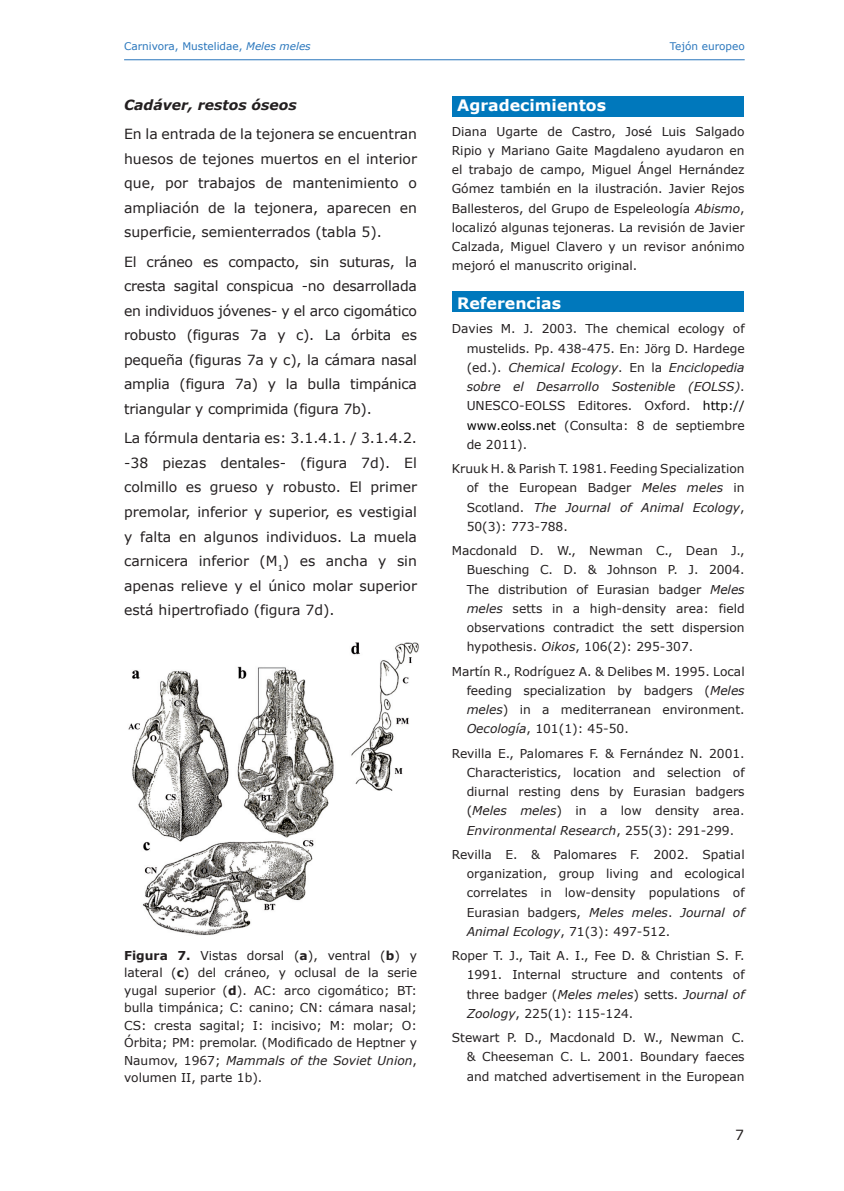
<style>
.page{position:relative;width:844px;height:1191px;background:#fff}
.page>*{position:absolute;margin:0;border:0;box-sizing:border-box;transform-origin:0 0}
.Cabecera_I{font:700 15.75px "Verdana";color:#fff}
.Texto{font:14px/24.5px "Verdana";color:#231f20;text-align:justify}
.Texto-2{font:italic 700 14px "Verdana";color:#231f20}
.Bibliografía{font:12.25px/19.2px "Verdana";color:#231f20;text-align:justify}
.Texto-3{font:12.25px/19.2px "Verdana";color:#231f20;text-align:justify}
.Tablas_y_Figuras{font:12.25px/17.5px "Verdana";color:#231f20;text-align:justify}
.t1{font:10.5px "Verdana";color:#2976bc}
.s1{font-style:italic}
.s2{font-weight:700}
.s3{color:#000}
</style>
<div class="page">
<hr style="left:124px;top:59px;width:620px;height:1px;background:#2976bc">
<div style="left:451px;top:97px;width:292px;height:20px;background:#0078bc"></div>
<div style="left:451px;top:291px;width:292px;height:21px;background:#0078bc"></div>
<img style="left:128px;top:642px;width:291px;height:293px">
<p class="t1" style="left:124px;top:39px;width:188px">Carnivora, Mustelidae, <span class="s1">Meles meles</span></p>
<p class="t1" style="left:669px;top:39px;width:76px">Tejón europeo</p>
<p class="Texto-2" style="left:124px;top:95px;width:174px">Cadáver, restos óseos</p>
<p class="Texto" style="left:124px;top:122px;width:294px">En la entrada de la tejonera se encuentran huesos de tejones muertos en el interior que, por trabajos de mantenimiento o ampliación de la tejonera, aparecen en superficie, semienterrados (tabla 5).</p>
<p class="Texto" style="left:124px;top:249px;width:294px">El cráneo es compacto, sin suturas, la cresta sagital conspicua -no desarrollada en individuos jóvenes- y el arco cigomático robusto (figuras 7a y c). La órbita es pequeña (figuras 7a y c), la cámara nasal amplia (figura 7a) y la bulla timpánica triangular y comprimida (figura 7b).</p>
<p class="Texto" style="left:124px;top:426px;width:294px">La fórmula dentaria es: 3.1.4.1. / 3.1.4.2. -38 piezas dentales- (figura 7d). El colmillo es grueso y robusto. El primer premolar, inferior y superior, es vestigial y falta en algunos individuos. La muela carnicera inferior (M<sub>1</sub>) es ancha y sin apenas relieve y el único molar superior está hipertrofiado (figura 7d).</p>
<p class="Tablas_y_Figuras" style="left:124px;top:946px;width:294px"><span class="s2">Figura 7.</span> Vistas dorsal (<span class="s2">a</span>), ventral (<span class="s2">b</span>) y lateral (<span class="s2">c</span>) del cráneo, y oclusal de la serie yugal superior (<span class="s2">d</span>). AC: arco cigomático; BT: bulla timpánica; C: canino; CN: cámara nasal; CS: cresta sagital; I: incisivo; M: molar; O:<br>Órbita; PM: premolar. (Modificado de Heptner y Naumov, 1967; <span class="s1">Mammals of the Soviet Union</span>, volumen II, parte 1b).</p>
<p class="Cabecera_I" style="left:457px;top:94px;width:150px">Agradecimientos</p>
<p class="Texto-3" style="left:451px;top:121px;width:294px">Diana Ugarte de Castro, José Luis Salgado Ripio y Mariano Gaite Magdaleno ayudaron en el trabajo de campo, Miguel Ángel Hernández Gómez también en la ilustración. Javier Rejos Ballesteros, del Grupo de Espeleología <span class="s1">Abismo</span>, localizó algunas tejoneras. La revisión de Javier Calzada, Miguel Clavero y un revisor anónimo mejoró el manuscrito original.</p>
<p class="Cabecera_I" style="left:457px;top:292px;width:105px">Referencias</p>
<p class="Bibliografía" style="left:466px;top:319px;width:279px;text-indent:-15px">Davies M. J. 2003. The chemical ecology of mustelids. Pp. 438-475. En: Jörg D. Hardege (ed.). <span class="s1">Chemical Ecology</span>. En la <span class="s1">Enciclopedia sobre el Desarrollo Sostenible (EOLSS)</span>.<br>UNESCO-EOLSS Editores. Oxford. <span class="s3">http:// www.eolss.net</span> (Consulta: 8 de septiembre de 2011).</p>
<p class="Bibliografía" style="left:466px;top:459px;width:279px;text-indent:-15px">Kruuk H. &amp; Parish T. 1981. Feeding Specialization of the European Badger <span class="s1">Meles meles</span> in Scotland. <span class="s1">The Journal of Animal Ecology</span>, 50(3): 773-788.</p>
<p class="Bibliografía" style="left:466px;top:541px;width:279px;text-indent:-15px">Macdonald D. W., Newman C., Dean J., Buesching C. D. &amp; Johnson P. J. 2004.<br>The distribution of Eurasian badger <span class="s1">Meles meles</span> setts in a high-density area: field observations contradict the sett dispersion hypothesis. <span class="s1">Oikos</span>, 106(2): 295-307.</p>
<p class="Bibliografía" style="left:466px;top:661px;width:279px;text-indent:-15px">Martín R., Rodríguez A. &amp; Delibes M. 1995. Local feeding specialization by badgers (<span class="s1">Meles meles</span>) in a mediterranean environment.<br><span class="s1">Oecología</span>, 101(1): 45-50.</p>
<p class="Bibliografía" style="left:466px;top:743px;width:279px;text-indent:-15px">Revilla E., Palomares F. &amp; Fernández N. 2001.<br>Characteristics, location and selection of diurnal resting dens by Eurasian badgers (<span class="s1">Meles meles</span>) in a low density area.<br><span class="s1">Environmental Research</span>, 255(3): 291-299.</p>
<p class="Bibliografía" style="left:466px;top:844px;width:279px;text-indent:-15px">Revilla E. &amp; Palomares F. 2002. Spatial organization, group living and ecological correlates in low-density populations of Eurasian badgers, <span class="s1">Meles meles</span>. <span class="s1">Journal of Animal Ecology</span>, 71(3): 497-512.</p>
<p class="Bibliografía" style="left:466px;top:945px;width:279px;text-indent:-15px">Roper T. J., Tait A. I., Fee D. &amp; Christian S. F.<br>1991. Internal structure and contents of three badger (<span class="s1">Meles meles</span>) setts. <span class="s1">Journal of Zoology</span>, 225(1): 115-124.</p>
<p class="Bibliografía" style="left:466px;top:1027px;width:279px;text-indent:-15px">Stewart P. D., Macdonald D. W., Newman C. &amp; Cheeseman C. L. 2001. Boundary faeces and matched advertisement in the European</p>
<p class="Texto" style="left:735px;top:1122px;width:10px">7</p>
</div>
